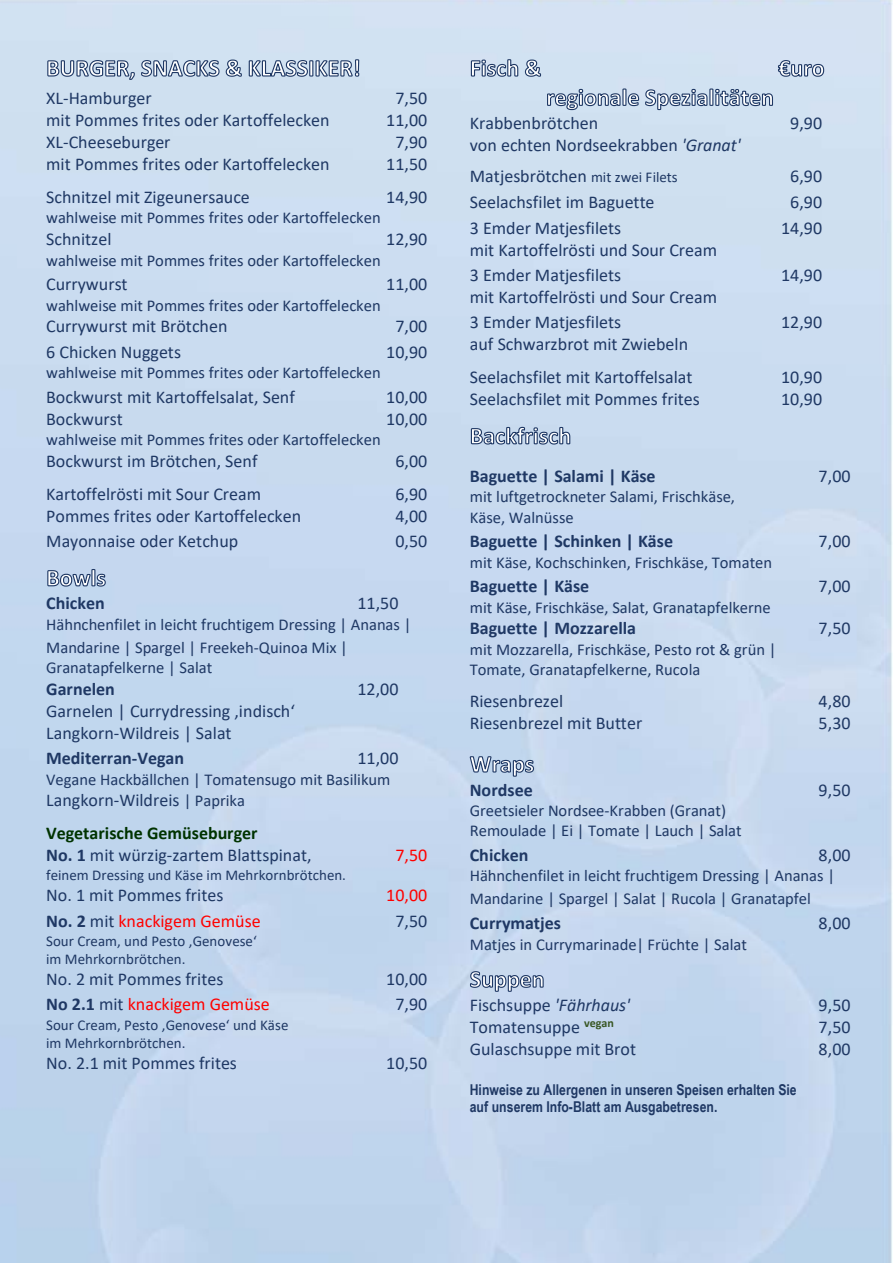
<style>
.page{position:relative;width:893px;height:1263px;background:#fff}
.page>*{position:absolute;margin:0;border:0;box-sizing:border-box;transform-origin:0 0}
.t1{font:18px/25.2px "Calibri";color:#1f3864}
.t2{font:700 18px "Calibri";color:#1f3864}
.t3{font:18px "Calibri";color:#f00}
.t4{font:700 18px/33px "Calibri";color:#030}
.t5{font:16.5px/20.1px "Calibri";color:#1f3864}
.t6{font:15px/18.3px "Calibri";color:#1f3864}
.t7{font:700 15px/17.2px "Arial Narrow";color:#1f3864}
.s1{font-weight:400;color:#1f3864}
.s2{font-weight:400;font-size:16.5px;color:#1f3864}
.s3{font-weight:700}
.s4{font-weight:700;color:#1f3864}
.s5{color:#1f3864}
.s6{font-style:italic}
.s7{font-size:15px}
</style>
<div class="page">
<svg style="left:46px;top:55px;width:314px;height:95px;background:#c6d7e8"></svg>
<svg style="left:46px;top:566px;width:61px;height:27px;background:#a9bbd3"></svg>
<svg style="left:470px;top:58px;width:355px;height:20px;background:#c4d4e5"></svg>
<svg style="left:546px;top:88px;width:228px;height:23px;background:#aabacf"></svg>
<svg style="left:470px;top:426px;width:101px;height:19px;background:#9dadc5"></svg>
<svg style="left:469px;top:752px;width:66px;height:27px;background:#a7bad3"></svg>
<svg style="left:469px;top:970px;width:75px;height:23px;background:#a7b7cf"></svg>
<p class="t1" style="left:46px;top:85px;width:107px">XL-Hamburger</p>
<p class="t1" style="left:395px;top:85px;width:33px">7,50</p>
<p class="t1" style="left:46px;top:107px;width:285px">mit Pommes frites oder Kartoffelecken</p>
<p class="t1" style="left:386px;top:107px;width:43px">11,00</p>
<p class="t1" style="left:46px;top:129px;width:126px">XL-Cheeseburger</p>
<p class="t1" style="left:395px;top:129px;width:33px">7,90</p>
<p class="t1" style="left:46px;top:151px;width:285px">mit Pommes frites oder Kartoffelecken</p>
<p class="t1" style="left:386px;top:151px;width:43px">11,50</p>
<p class="t1" style="left:46px;top:184px;width:205px">Schnitzel mit Zigeunersauce</p>
<p class="t1" style="left:386px;top:184px;width:43px">14,90</p>
<p class="t5" style="left:46px;top:207px;width:336px">wahlweise mit Pommes frites oder Kartoffelecken</p>
<p class="t1" style="left:46px;top:226px;width:67px">Schnitzel</p>
<p class="t1" style="left:386px;top:226px;width:43px">12,90</p>
<p class="t5" style="left:46px;top:250px;width:336px">wahlweise mit Pommes frites oder Kartoffelecken</p>
<p class="t1" style="left:46px;top:271px;width:83px">Currywurst</p>
<p class="t1" style="left:386px;top:271px;width:43px">11,00</p>
<p class="t5" style="left:46px;top:295px;width:336px">wahlweise mit Pommes frites oder Kartoffelecken</p>
<p class="t1" style="left:46px;top:313px;width:183px">Currywurst mit Brötchen</p>
<p class="t1" style="left:395px;top:313px;width:33px">7,00</p>
<p class="t1" style="left:46px;top:339px;width:136px">6 Chicken Nuggets</p>
<p class="t1" style="left:386px;top:339px;width:43px">10,90</p>
<p class="t5" style="left:46px;top:362px;width:336px">wahlweise mit Pommes frites oder Kartoffelecken</p>
<p class="t1" style="left:46px;top:384px;width:250px">Bockwurst mit Kartoffelsalat, Senf</p>
<p class="t1" style="left:386px;top:384px;width:43px">10,00</p>
<p class="t1" style="left:46px;top:406px;width:78px">Bockwurst</p>
<p class="t1" style="left:386px;top:406px;width:43px">10,00</p>
<p class="t5" style="left:46px;top:429px;width:336px">wahlweise mit Pommes frites oder Kartoffelecken</p>
<p class="t1" style="left:46px;top:448px;width:213px">Bockwurst im Brötchen, Senf</p>
<p class="t1" style="left:395px;top:448px;width:33px">6,00</p>
<p class="t1" style="left:46px;top:481px;width:216px">Kartoffelrösti mit Sour Cream</p>
<p class="t1" style="left:395px;top:481px;width:33px">6,90</p>
<p class="t1" style="left:46px;top:503px;width:256px">Pommes frites oder Kartoffelecken</p>
<p class="t1" style="left:395px;top:503px;width:33px">4,00</p>
<p class="t1" style="left:46px;top:528px;width:193px">Mayonnaise oder Ketchup</p>
<p class="t1" style="left:395px;top:528px;width:33px">0,50</p>
<p class="t2" style="left:46px;top:591px;width:60px">Chicken</p>
<p class="t1" style="left:357px;top:590px;width:43px">11,50</p>
<p class="t5" style="left:46px;top:612px;width:367px;line-height:23.1px">Hähnchenfilet in leicht fruchtigem Dressing | Ananas |<br>Mandarine | Spargel | Freekeh-Quinoa Mix |</p>
<p class="t5" style="left:46px;top:657px;width:168px">Granatapfelkerne | Salat</p>
<p class="t2" style="left:46px;top:676px;width:70px">Garnelen</p>
<p class="t1" style="left:357px;top:676px;width:43px">12,00</p>
<p class="t1" style="left:46px;top:699px;width:250px;line-height:21.9px">Garnelen | Currydressing ‚indisch‘<br>Langkorn-Wildreis | Salat</p>
<p class="t2" style="left:46px;top:745px;width:139px">Mediterran-Vegan</p>
<p class="t1" style="left:357px;top:745px;width:43px">11,00</p>
<p class="t5" style="left:46px;top:768px;width:346px">Vegane Hackbällchen | Tomatensugo mit Basilikum</p>
<p class="t4" style="left:46px;top:783px;width:213px"><span class="s1">Langkorn-Wildreis</span> <span class="s2">| Paprika<br></span>Vegetarische Gemüseburger</p>
<p class="t1" style="left:46px;top:842px;width:267px"><span class="s3">No. 1</span> mit würzig-zartem Blattspinat,</p>
<p class="t3" style="left:395px;top:842px;width:33px">7,50</p>
<p class="t6" style="left:46px;top:866px;width:301px">feinem Dressing und Käse im Mehrkornbrötchen.</p>
<p class="t1" style="left:46px;top:882px;width:179px">No. 1 mit Pommes frites</p>
<p class="t3" style="left:386px;top:883px;width:43px">10,00</p>
<p class="t3" style="left:46px;top:908px;width:216px"><span class="s4">No. 2</span> <span class="s5">mit</span> knackigem Gemüse</p>
<p class="t1" style="left:395px;top:907px;width:33px">7,50</p>
<p class="t6" style="left:46px;top:931px;width:212px">Sour Cream, und Pesto ‚Genovese‘ im Mehrkornbrötchen.</p>
<p class="t1" style="left:46px;top:966px;width:179px">No. 2 mit Pommes frites</p>
<p class="t1" style="left:386px;top:966px;width:43px">10,00</p>
<p class="t3" style="left:46px;top:992px;width:225px"><span class="s4">No 2.1</span> <span class="s5">mit</span> knackigem Gemüse</p>
<p class="t1" style="left:395px;top:991px;width:33px">7,90</p>
<p class="t6" style="left:46px;top:1015px;width:244px">Sour Cream, Pesto ‚Genovese‘ und Käse im Mehrkornbrötchen.</p>
<p class="t1" style="left:46px;top:1050px;width:192px">No. 2.1 mit Pommes frites</p>
<p class="t1" style="left:386px;top:1050px;width:43px">10,50</p>
<p class="t1" style="left:470px;top:110px;width:130px">Krabbenbrötchen</p>
<p class="t1" style="left:790px;top:110px;width:33px">9,90</p>
<p class="t1" style="left:470px;top:129px;width:273px;line-height:30.9px">von echten Nordseekrabben <span class="s6">'Granat'<br></span>Matjesbrötchen <span class="s7">mit zwei Filets</span></p>
<p class="t1" style="left:790px;top:163px;width:33px">6,90</p>
<p class="t1" style="left:470px;top:189px;width:186px">Seelachsfilet im Baguette</p>
<p class="t1" style="left:790px;top:189px;width:33px">6,90</p>
<p class="t1" style="left:470px;top:215px;width:153px">3 Emder Matjesfilets</p>
<p class="t1" style="left:781px;top:215px;width:43px">14,90</p>
<p class="t1" style="left:470px;top:237px;width:249px">mit Kartoffelrösti und Sour Cream<br>3 Emder Matjesfilets</p>
<p class="t1" style="left:781px;top:262px;width:43px">14,90</p>
<p class="t1" style="left:470px;top:284px;width:249px">mit Kartoffelrösti und Sour Cream<br>3 Emder Matjesfilets</p>
<p class="t1" style="left:470px;top:327px;width:224px;line-height:33px">auf Schwarzbrot mit Zwiebeln<br>Seelachsfilet mit Kartoffelsalat</p>
<p class="t1" style="left:781px;top:309px;width:43px">12,90</p>
<p class="t1" style="left:781px;top:364px;width:43px">10,90</p>
<p class="t1" style="left:470px;top:386px;width:232px">Seelachsfilet mit Pommes frites</p>
<p class="t1" style="left:781px;top:386px;width:43px">10,90</p>
<p class="t2" style="left:470px;top:463px;width:187px">Baguette | Salami | Käse</p>
<p class="t1" style="left:819px;top:463px;width:33px">7,00</p>
<p class="t5" style="left:470px;top:486px;width:267px">mit luftgetrockneter Salami, Frischkäse,<br>Käse, Walnüsse</p>
<p class="t2" style="left:470px;top:528px;width:205px">Baguette | Schinken | Käse</p>
<p class="t1" style="left:819px;top:528px;width:33px">7,00</p>
<p class="t5" style="left:470px;top:552px;width:304px">mit Käse, Kochschinken, Frischkäse, Tomaten</p>
<p class="t2" style="left:470px;top:573px;width:121px">Baguette | Käse</p>
<p class="t1" style="left:819px;top:573px;width:33px">7,00</p>
<p class="t5" style="left:470px;top:597px;width:303px">mit Käse, Frischkäse, Salat, Granatapfelkerne</p>
<p class="t2" style="left:470px;top:616px;width:168px">Baguette | Mozzarella</p>
<p class="t1" style="left:819px;top:615px;width:33px">7,50</p>
<p class="t5" style="left:470px;top:639px;width:308px">mit Mozzarella, Frischkäse, Pesto rot &amp; grün |<br>Tomate, Granatapfelkerne, Rucola</p>
<p class="t1" style="left:470px;top:688px;width:95px">Riesenbrezel</p>
<p class="t1" style="left:819px;top:688px;width:33px">4,80</p>
<p class="t1" style="left:470px;top:710px;width:174px">Riesenbrezel mit Butter</p>
<p class="t1" style="left:819px;top:710px;width:33px">5,30</p>
<p class="t2" style="left:470px;top:777px;width:65px">Nordsee</p>
<p class="t1" style="left:819px;top:776px;width:33px">9,50</p>
<p class="t5" style="left:470px;top:800px;width:273px">Greetsieler Nordsee-Krabben (Granat)<br>Remoulade | Ei | Tomate | Lauch | Salat</p>
<p class="t2" style="left:470px;top:842px;width:60px">Chicken</p>
<p class="t1" style="left:819px;top:842px;width:33px">8,00</p>
<p class="t5" style="left:470px;top:864px;width:367px;line-height:23.1px">Hähnchenfilet in leicht fruchtigem Dressing | Ananas |<br>Mandarine | Spargel | Salat | Rucola | Granatapfel</p>
<p class="t2" style="left:470px;top:910px;width:93px">Currymatjes</p>
<p class="t1" style="left:819px;top:910px;width:33px">8,00</p>
<p class="t5" style="left:470px;top:934px;width:279px">Matjes in Currymarinade| Früchte | Salat</p>
<p class="t1" style="left:470px;top:991px;width:162px">Fischsuppe <span class="s6">'Fährhaus'</span></p>
<p class="t1" style="left:819px;top:991px;width:33px">9,50</p>
<p class="t1" style="left:470px;top:1013px;width:146px">Tomatensuppe <sup>vegan</sup></p>
<p class="t1" style="left:819px;top:1013px;width:33px">7,50</p>
<p class="t1" style="left:470px;top:1035px;width:168px">Gulaschsuppe mit Brot</p>
<p class="t1" style="left:819px;top:1035px;width:33px">8,00</p>
<p class="t7" style="left:470px;top:1080px;width:328px">Hinweise zu Allergenen in unseren Speisen erhalten Sie auf unserem Info-Blatt am Ausgabetresen.</p>
</div>
